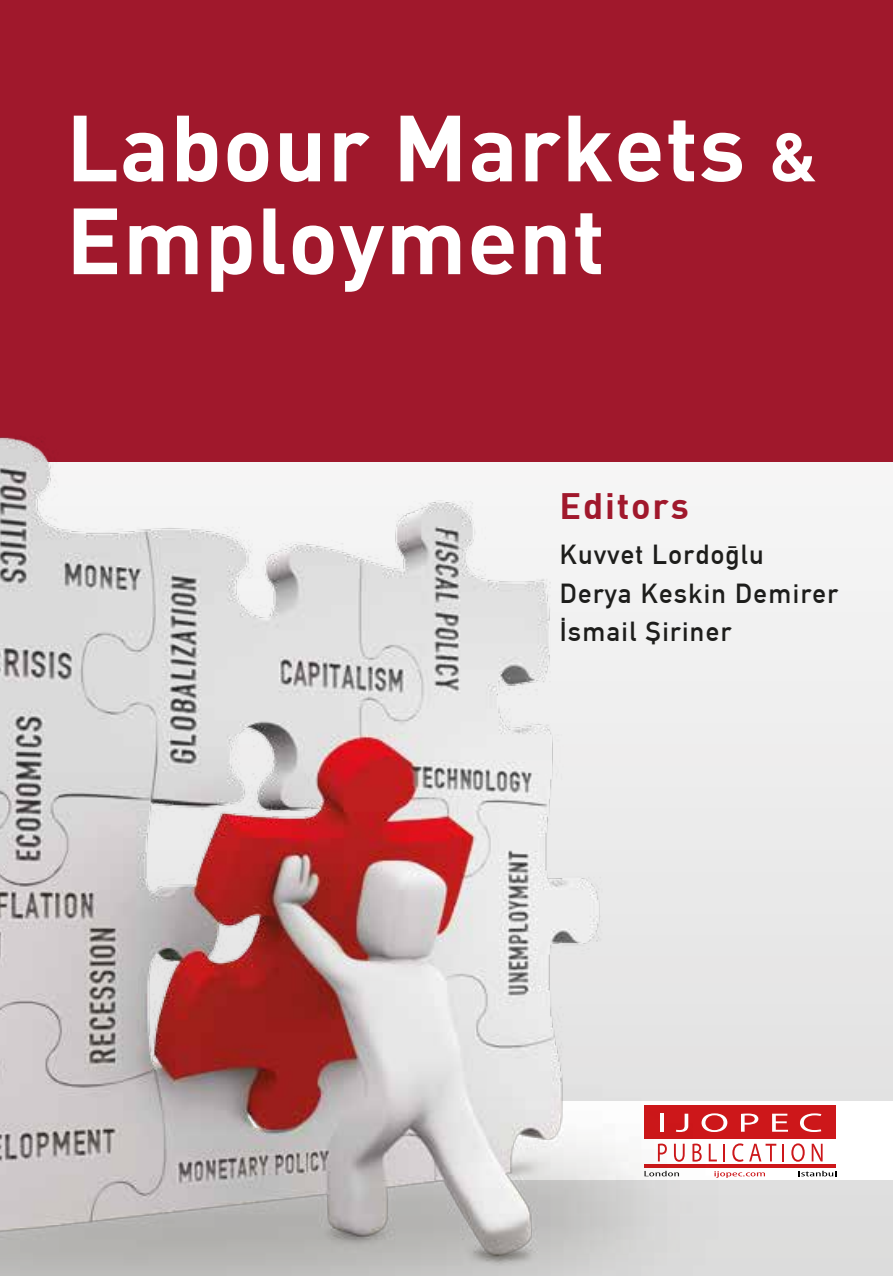
<style>
.page{position:relative;width:893px;height:1276px;background:#fff}
.page>*{position:absolute;margin:0;border:0;box-sizing:border-box;transform-origin:0 0}
.t1{font:700 92.25px/92.7px "DINBEK";letter-spacing:.01em;color:#fff}
.t2{font:700 36px "DINBEK";letter-spacing:.05em;color:#a0182c}
.t3{font:27px/38.2px "DIN Mittbek Alternate";letter-spacing:.05em;color:#1d1d1b}
.s1{font-size:67.5px}
</style>
<div class="page">
<svg style="left:750px;top:506px;width:143px;height:770px"></svg>
<div style="left:0;top:0;width:893px;height:462px;background:#a0182c"></div>
<div style="left:0;top:1101px;width:893px;height:79px;background:#fff"></div>
<div style="left:645px;top:1105px;width:191px;height:33px;background:#cd171a"></div>
<svg style="left:750px;top:1113px;width:8px;height:12px"></svg>
<svg style="left:772px;top:1113px;width:16px;height:18px"></svg>
<svg style="left:800px;top:1113px;width:21px;height:19px"></svg>
<svg style="left:750px;top:1143px;width:26px;height:18px"></svg>
<svg style="left:782px;top:1144px;width:2px;height:17px"></svg>
<svg style="left:791px;top:1143px;width:14px;height:18px"></svg>
<svg style="left:812px;top:1143px;width:11px;height:18px"></svg>
<hr style="left:645px;top:1164px;width:191px;height:4px;background:#cd171a">
<svg style="left:750px;top:1172px;width:15px;height:5px"></svg>
<svg style="left:799px;top:1170px;width:37px;height:6px"></svg>
<img style="left:0;top:437px;width:750px;height:839px">
<h1 class="t1" style="left:66px;top:98px;width:753px">Labour Markets <span class="s1">&amp;<br></span>Employment</h1>
<h2 class="t2" style="left:559px;top:483px;width:131px">Editors</h2>
<p class="t3" style="left:560px;top:536px;width:280px">Kuvvet Lordoğlu<br>Derya Keskin Demirer<br>İsmail Şiriner</p>
</div>
